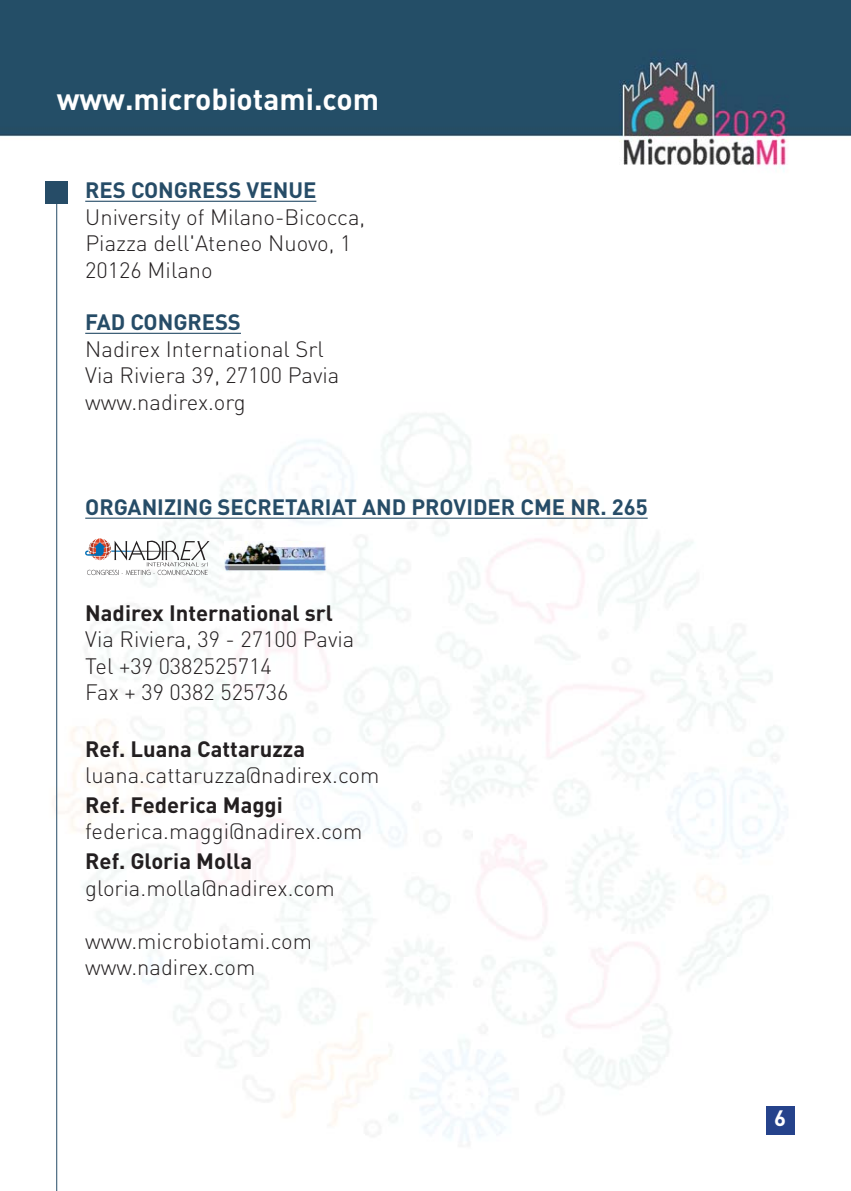
<style>
.page{position:relative;width:851px;height:1191px;background:#fff}
.page>*{position:absolute;margin:0;border:0;box-sizing:border-box;transform-origin:0 0}
.t1{font:700 30px "DIN Pro";color:#fff}
.t2{font:300 22px/26.4px "DIN Pro";color:#231f20}
.t3{font:700 22px "DIN Pro";color:#231f20}
.t4{font:700 22px "DIN Pro";color:#264c67}
.t5{font:700 22px "DIN Pro";color:#fff}
</style>
<div class="page">
<img style="left:0;top:0;width:850px;height:1191px">
<hr style="left:56px;top:181px;width:1px;height:1010px;background:#264c67">
<div style="left:765px;top:1106px;width:29px;height:28px;background:#25428b"></div>
<div style="left:45px;top:181px;width:23px;height:23px;background:#264c67"></div>
<hr style="left:85px;top:201px;width:231px;height:1px;background:#264c67">
<hr style="left:85px;top:333px;width:156px;height:1px;background:#264c67">
<hr style="left:85px;top:517px;width:562px;height:2px;background:#264c67">
<svg style="left:85px;top:538px;width:124px;height:37px"></svg>
<img style="left:224px;top:541px;width:101px;height:29px">
<h1 class="t1" style="left:57px;top:88px;width:324px">www.microbiotami.com</h1>
<p class="t4" style="left:85px;top:183px;width:232px">RES CONGRESS VENUE</p>
<p class="t2" style="left:85px;top:206px;width:281px">University of Milano-Bicocca,<br>Piazza dell'Ateneo Nuovo, 1<br>20126 Milano</p>
<p class="t4" style="left:85px;top:315px;width:157px">FAD CONGRESS</p>
<p class="t2" style="left:85px;top:338px;width:256px">Nadirex International Srl<br>Via Riviera 39, 27100 Pavia www.nadirex.org</p>
<p class="t4" style="left:85px;top:499px;width:564px">ORGANIZING SECRETARIAT AND PROVIDER CME NR. 265</p>
<p class="t3" style="left:85px;top:605px;width:249px">Nadirex International srl</p>
<p class="t2" style="left:85px;top:629px;width:270px">Via Riviera, 39 - 27100 Pavia<br>Tel +39 0382525714<br>Fax + 39 0382 525736</p>
<p class="t3" style="left:85px;top:741px;width:221px">Ref. Luana Cattaruzza</p>
<p class="t2" style="left:85px;top:764px;width:295px">luana.cattaruzza@nadirex.com</p>
<p class="t3" style="left:85px;top:797px;width:199px">Ref. Federica Maggi</p>
<p class="t2" style="left:85px;top:821px;width:279px">federica.maggi@nadirex.com</p>
<p class="t3" style="left:85px;top:853px;width:168px">Ref. Gloria Molla</p>
<p class="t2" style="left:85px;top:877px;width:251px">gloria.molla@nadirex.com</p>
<p class="t2" style="left:85px;top:930px;width:228px">www.microbiotami.com www.nadirex.com</p>
<p class="t5" style="left:774px;top:1110px;width:13px">6</p>
</div>
